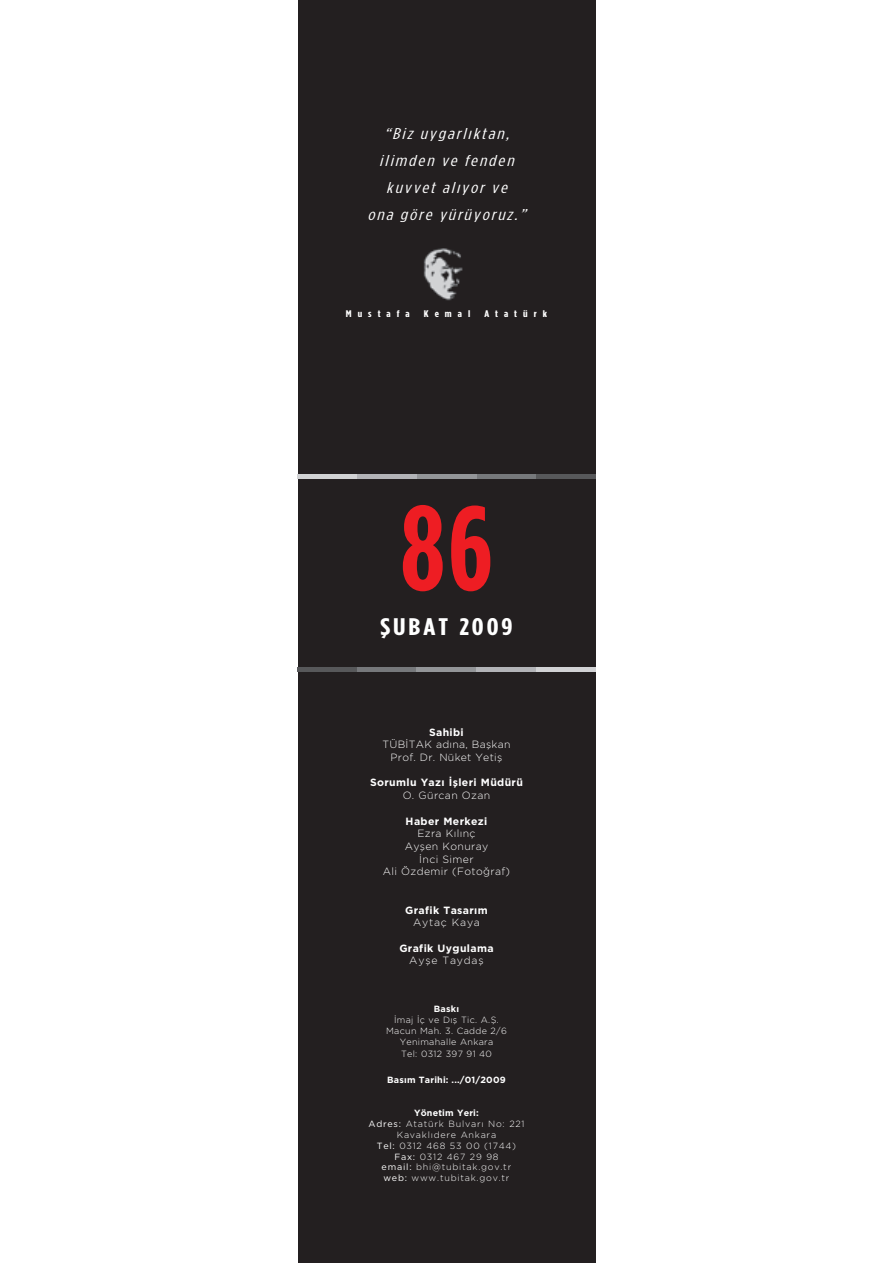
<style>
.page{position:relative;width:893px;height:1263px;background:#fff}
.page>*{position:absolute;margin:0;border:0;box-sizing:border-box;transform-origin:0 0}
.t1{font:120px "Gotham Condensed TRUN Bold";color:#ee1d23}
.t2{font:24px "Gotham Condensed TRUN Bold";letter-spacing:.1em;color:#fff;scale:1.25 1}
.t3{font:italic 15.6px/27px "Gotham Condensed TRUN";color:#fff;text-align:center;scale:1.25 1}
.t4{font:300 10.5px/12.8px "Gotham TRUN";letter-spacing:.035em;color:#fff;text-align:center}
.t5{font:700 10.5px "Gotham TRUN";letter-spacing:.035em;color:#fff}
.t6{font:300 10.5px "Gotham TRUN";letter-spacing:.075em;color:#fff}
.t7{font:9.6px "Gotham Condensed TRUN Bold";letter-spacing:.5em;color:#fff;scale:1.25 1}
.t8{font:300 9px/10.9px "Gotham TRUN";letter-spacing:.085em;color:#fff;text-align:center}
.t9{font:300 9px/10.9px "Gotham TRUN";letter-spacing:.035em;color:#fff;text-align:center}
.t10{font:700 9px "Gotham TRUN";letter-spacing:.02em;color:#fff}
.s1{font-weight:700}
.s2{font-weight:400}
</style>
<div class="page">
<div style="left:298px;top:0;width:297px;height:1263px;background:#231f20"></div>
<hr style="left:476px;top:474px;width:60px;height:4px;background:#76787b">
<hr style="left:417px;top:474px;width:59px;height:4px;background:#939598">
<hr style="left:357px;top:474px;width:60px;height:4px;background:#b2b3b7">
<hr style="left:298px;top:474px;width:59px;height:4px;background:#d1d2d4">
<hr style="left:536px;top:474px;width:59px;height:4px;background:#57585a">
<hr style="left:357px;top:668px;width:60px;height:4px;background:#76787b">
<hr style="left:417px;top:668px;width:59px;height:4px;background:#939598">
<hr style="left:476px;top:668px;width:60px;height:4px;background:#b2b3b7">
<hr style="left:536px;top:668px;width:59px;height:4px;background:#d1d2d4">
<hr style="left:298px;top:668px;width:59px;height:4px;background:#57585a">
<img style="left:423px;top:248px;width:40px;height:53px">
<h3 class="t3" style="left:367px;top:119px;width:132px">“Biz uygarlıktan, ilimden ve fenden kuvvet alıyor ve<br>ona göre yürüyoruz.”</h3>
<p class="t7" style="left:346px;top:308px;width:53px">Mustafa</p>
<p class="t7" style="left:424px;top:308px;width:39px">Kemal</p>
<p class="t7" style="left:484px;top:308px;width:52px">Atatürk</p>
<h1 class="t1" style="left:400px;top:481px;width:94px">86</h1>
<h2 class="t2" style="left:380px;top:613px;width:107px">ŞUBAT 2009</h2>
<p class="t5" style="left:429px;top:726px;width:36px">Sahibi</p>
<p class="t4" style="left:382px;top:738px;width:130px">TÜBİTAK adına, Başkan<br>Prof. Dr. Nüket Yetiş</p>
<p class="t5" style="left:370px;top:777px;width:154px">Sorumlu Yazı İşleri Müdürü</p>
<p class="t4" style="left:403px;top:789px;width:89px">O. Gürcan Ozan</p>
<p class="t5" style="left:406px;top:815px;width:83px">Haber Merkezi</p>
<p class="t4" style="left:383px;top:827px;width:129px">Ezra Kılınç<br>Ayşen Konuray<br>İnci Simer<br>Ali Özdemir (Fotoğraf)</p>
<p class="t5" style="left:405px;top:904px;width:84px">Grafik Tasarım</p>
<p class="t6" style="left:413px;top:917px;width:68px">Aytaç Kaya</p>
<p class="t5" style="left:399px;top:942px;width:96px">Grafik Uygulama</p>
<p class="t6" style="left:409px;top:955px;width:76px">Ayşe Taydaş</p>
<p class="t10" style="left:434px;top:1003px;width:27px">Baskı</p>
<p class="t9" style="left:386px;top:1014px;width:122px">İmaj İç ve Dış Tic. A.Ş.<br>Macun Mah. 3. Cadde 2/6<br>Yenimahalle Ankara</p>
<p class="t9" style="left:401px;top:1048px;width:92px">Tel: 0312 397 91 40</p>
<p class="t10" style="left:387px;top:1075px;width:120px">Basım Tarihi: .../01/2009</p>
<p class="t8" style="left:368px;top:1107px;width:158px"><span class="s1">Yönetim Yeri:<br></span><span class="s2">Adres:</span> Atatürk Bulvarı No: 221<br>Kavaklıdere Ankara<br><span class="s2">Tel:</span> 0312 468 53 00 (1744)<br><span class="s2">Fax:</span> 0312 467 29 98<br><span class="s2">email:</span> bhi@tubitak.gov.tr<br><span class="s2">web:</span> www.tubitak.gov.tr</p>
</div>
